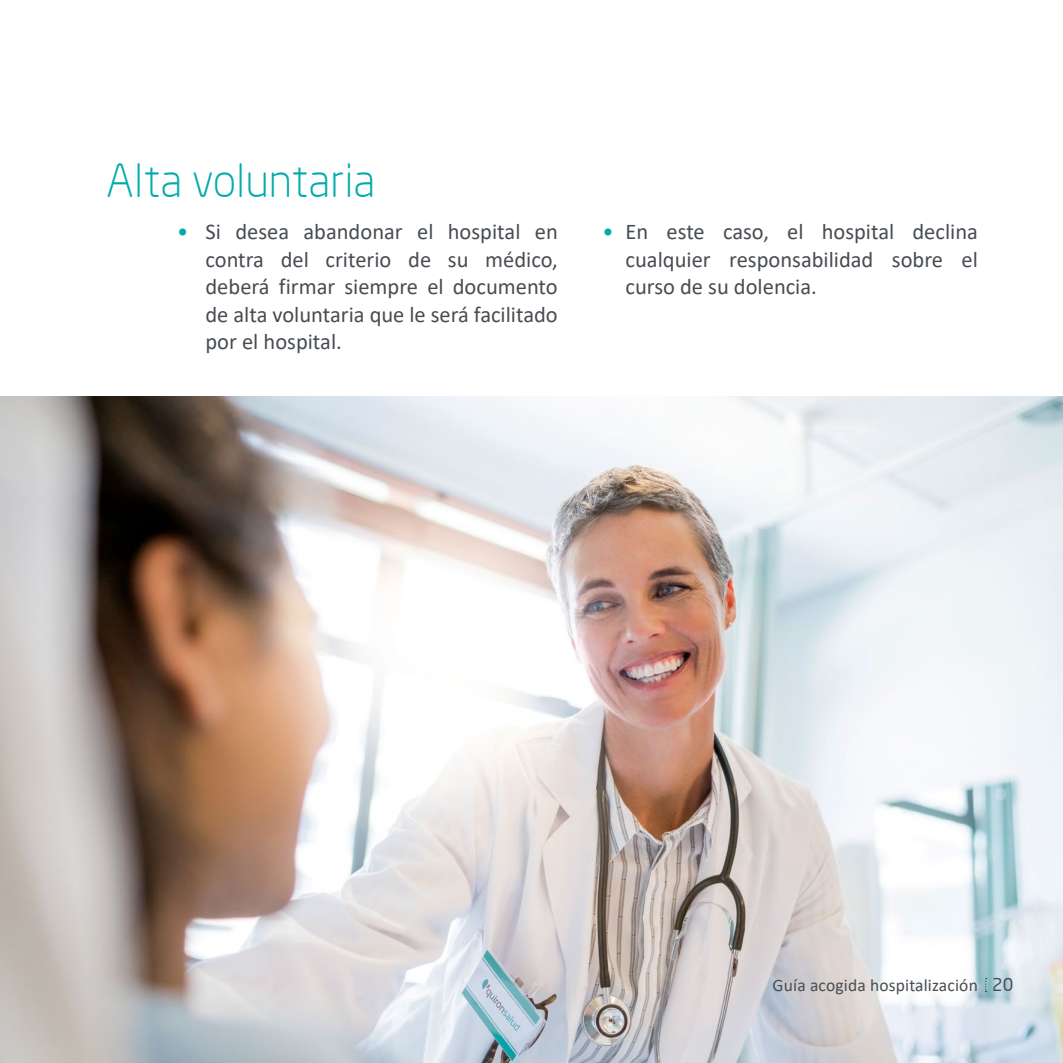
<style>
.page{position:relative;width:1063px;height:1063px;background:#fff}
.page>*{position:absolute;margin:0;border:0;box-sizing:border-box;transform-origin:0 0}
.t1{font:300 45px "Neo Sans";color:#00abaa}
.t2{font:22.5px/27.5px "Calibri";color:#484d52;text-align:justify}
.t3{font:17.5px "Calibri";letter-spacing:.01em;color:#484d52}
.s1{color:#00abaa}
.s2{font-family:"Neo Sans"}
</style>
<div class="page">
<img style="left:0;top:397px;width:1063px;height:666px">
<svg style="left:985px;top:978px;width:2px;height:14px"></svg>
<h1 class="t1" style="left:106px;top:153px;width:271px">Alta voluntaria</h1>
<p class="t2" style="left:206px;top:218px;width:354px;text-indent:-28px"><span class="s1">•</span> Si desea abandonar el hospital en contra del criterio de su médico, deberá firmar siempre el documento de alta voluntaria que le será facilitado por el hospital.</p>
<p class="t2" style="left:626px;top:218px;width:354px;text-indent:-23px"><span class="s1">•</span> En este caso, el hospital declina cualquier responsabilidad sobre el curso de su dolencia.</p>
<p class="t3" style="left:773px;top:973px;width:242px">Guía acogida hospitalización <span class="s2">20</span></p>
</div>
